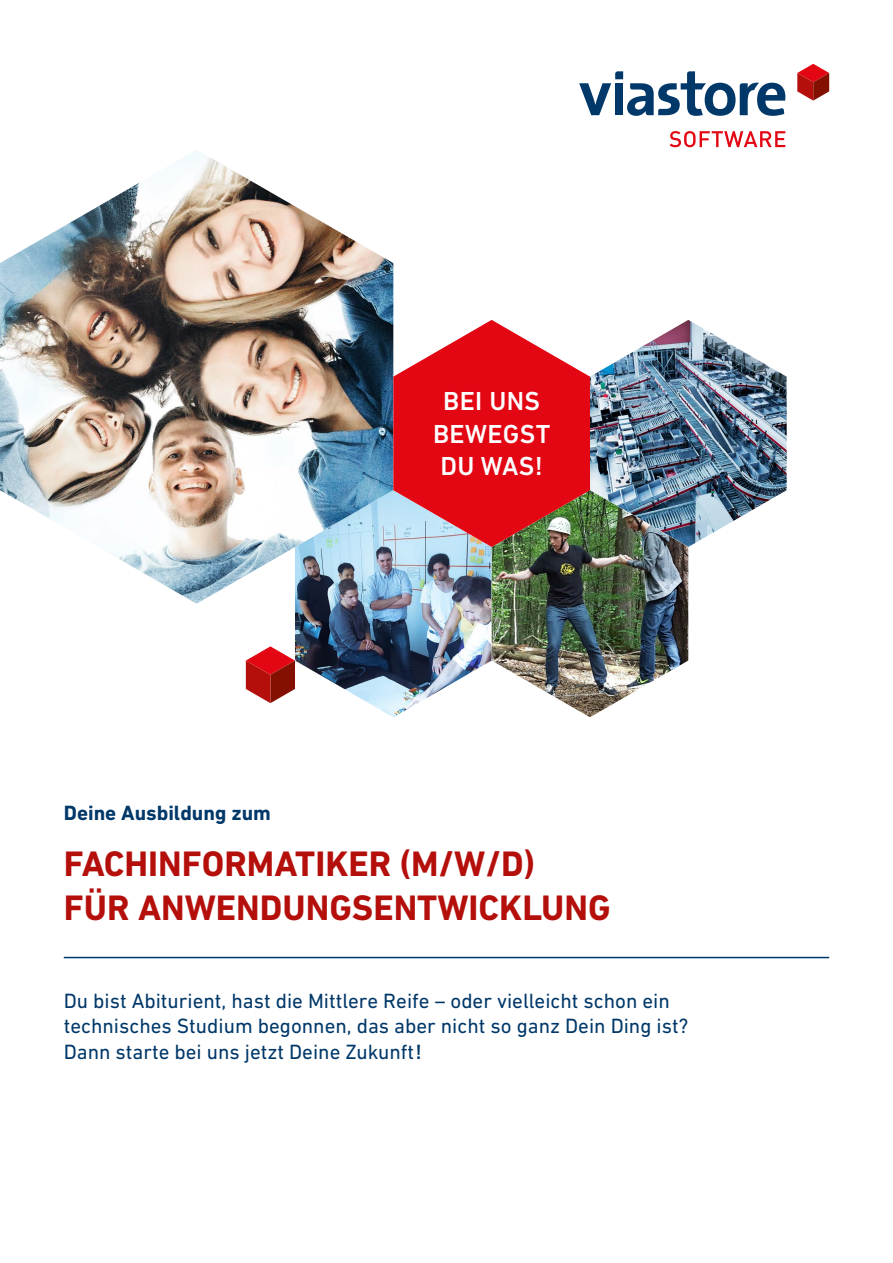
<style>
.page{position:relative;width:893px;height:1263px;background:#fff}
.page>*{position:absolute;margin:0;border:0;box-sizing:border-box;transform-origin:0 0}
.t1{font:700 36px/43.5px "DIN Next W1 G";color:#b40f0b}
.t2{font:500 26.55px/32.5px "DIN Next W1 G";letter-spacing:.015em;color:#fff;text-align:center}
.t3{font:21px/25.5px "DIN Next W1 G";color:#003869}
.t4{font:700 21px "DIN Next W1 G";color:#003869}
.s1{font-weight:500}
</style>
<div class="page">
<svg style="left:670px;top:131px;width:115px;height:16px"></svg>
<svg style="left:797px;top:64px;width:32px;height:37px"></svg>
<svg style="left:579px;top:71px;width:206px;height:45px"></svg>
<hr style="left:64px;top:957px;width:765px;height:1px;background:#003869">
<img style="left:295px;top:604px;width:98px;height:113px">
<img style="left:0;top:150px;width:393px;height:454px">
<svg style="left:246px;top:646px;width:49px;height:57px"></svg>
<img style="left:393px;top:320px;width:394px;height:397px">
<p class="t2" style="left:433px;top:385px;width:119px">BEI UNS<br>BEWEGST<br>DU WAS!</p>
<p class="t4" style="left:64px;top:801px;width:209px">Deine Ausbildung zum</p>
<h1 class="t1" style="left:64px;top:842px;width:548px">FACHINFORMATIKER (M/W/D)<br>FÜR ANWENDUNGSENTWICKLUNG</h1>
<p class="t3" style="left:64px;top:988px;width:626px">Du bist Abiturient, hast die Mittlere Reife – oder vielleicht schon ein technisches Studium begonnen, das aber nicht so ganz Dein Ding ist?<br>Dann starte bei uns jetzt Deine Zukunft<span class="s1">!</span></p>
</div>
